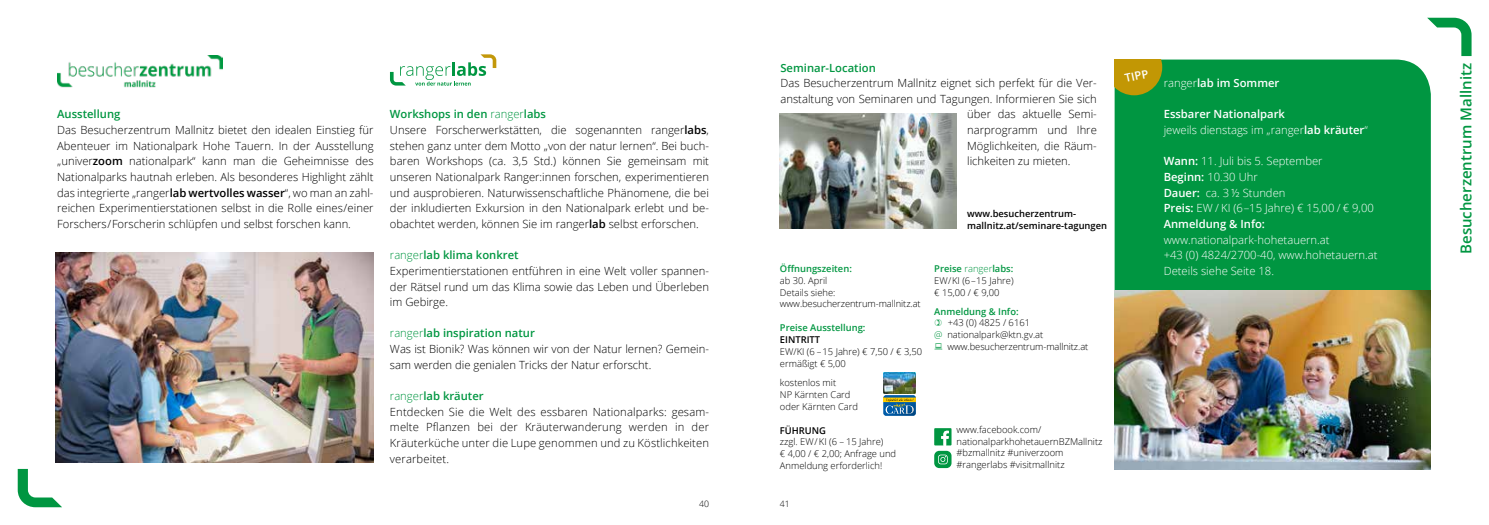
<style>
.page{position:relative;width:1489px;height:525px;background:#fff}
.page>*{position:absolute;margin:0;border:0;box-sizing:border-box;transform-origin:0 0}
.t1{font:600 15px "Open Sans";color:#009641}
.t2{font:300 11.25px/15.6px "Open Sans";color:#000}
.t3{font:300 11.25px/15.6px "Open Sans";color:#fff}
.t4{font:600 11.25px/15.6px "Open Sans";color:#fff}
.t5{font:600 11.25px "Open Sans";color:#009641}
.t6{font:300 9.38px/11.9px "Open Sans";color:#000}
.t7{font:600 9.38px/11.9px "Open Sans";color:#000}
.t8{font:600 9.38px "Open Sans";color:#009641}
.t9{font:300 8.75px "Open Sans";color:#000}
.s1{font-weight:600}
.s2{font-weight:600;color:#009641}
.s3{color:#009641}
.s4{font-weight:300}
</style>
<div class="page">
<svg style="left:18px;top:468px;width:44px;height:39px"></svg>
<svg style="left:1427px;top:18px;width:44px;height:38px"></svg>
<img style="left:56px;top:252px;width:317px;height:210px">
<img style="left:780px;top:113px;width:176px;height:116px">
<img style="left:57px;top:56px;width:165px;height:32px">
<svg style="left:934px;top:428px;width:17px;height:17px"></svg>
<svg style="left:390px;top:54px;width:106px;height:32px"></svg>
<div style="left:1114px;top:59px;width:316px;height:231px;background:#009641"></div>
<svg style="left:934px;top:450px;width:17px;height:18px"></svg>
<svg style="left:937px;top:454px;width:10px;height:10px"></svg>
<svg style="left:1114px;top:59px;width:48px;height:36px;background:#ab970b"></svg>
<svg style="left:883px;top:395px;width:32px;height:20px"></svg>
<img style="left:883px;top:372px;width:32px;height:21px">
<img style="left:1114px;top:290px;width:316px;height:179px">
<p class="t5" style="left:57px;top:107px;width:65px">Ausstellung</p>
<p class="t2" style="left:57px;top:122px;width:318px;text-align:justify">Das Besucherzentrum Mallnitz bietet den idealen Einstieg für Abenteuer im Nationalpark Hohe Tauern. In der Ausstellung „univer<span class="s1">zoom</span> nationalpark“ kann man die Geheimnisse des Nationalparks hautnah erleben. Als besonderes Highlight zählt das integrierte „ranger<span class="s1">lab wertvolles wasser</span>“, wo man an zahl&shy;reichen Experimentierstationen selbst in die Rolle eines/einer Forschers/Forscherin schlüpfen und selbst forschen kann.</p>
<p class="t2" style="left:390px;top:106px;width:320px"><span class="s2">Workshops in den</span> <span class="s3">ranger</span><span class="s2">labs<br></span>Unsere Forscherwerkstätten, die sogenannten ranger<span class="s1">labs</span>, stehen ganz unter dem Motto „von der natur lernen“. Bei buch&shy;baren Workshops (ca. 3,5 Std.) können Sie gemeinsam mit unseren Nationalpark Ranger:innen forschen, experimentieren und ausprobieren. Naturwissenschaftliche Phänomene, die bei der inkludierten Exkursion in den Nationalpark erlebt und be&shy;obachtet werden, können Sie im ranger<span class="s1">lab</span> selbst erforschen.</p>
<p class="t2" style="left:390px;top:247px;width:320px"><span class="s3">ranger</span><span class="s2">lab klima konkret<br></span>Experimentierstationen entführen in eine Welt voller spannen&shy;der Rätsel rund um das Klima sowie das Leben und Überleben im Gebirge.</p>
<p class="t2" style="left:390px;top:325px;width:320px"><span class="s3">ranger</span><span class="s2">lab inspiration natur<br></span>Was ist Bionik? Was können wir von der Natur lernen? Gemein&shy;sam werden die genialen Tricks der Natur erforscht.</p>
<p class="t2" style="left:390px;top:387px;width:320px"><span class="s3">ranger</span><span class="s2">lab kräuter<br></span>Entdecken Sie die Welt des essbaren Nationalparks: gesam&shy;melte Pflanzen bei der Kräuterwanderung werden in der Kräuterküche unter die Lupe genommen und zu Köstlichkeiten verarbeitet.</p>
<p class="t5" style="left:780px;top:60px;width:97px">Seminar-Location</p>
<p class="t2" style="left:780px;top:75px;width:318px">Das Besucherzentrum Mallnitz eignet sich perfekt für die Ver-</p>
<p class="t2" style="left:780px;top:90px;width:318px">anstaltung von Seminaren und Tagungen. Informieren Sie sich</p>
<p class="t2" style="left:967px;top:106px;width:131px">über das aktuelle Semi-</p>
<p class="t2" style="left:967px;top:122px;width:131px">narprogramm und Ihre</p>
<p class="t2" style="left:967px;top:137px;width:131px">Möglichkeiten, die Räum-</p>
<p class="t2" style="left:967px;top:153px;width:105px">lichkeiten zu mieten.</p>
<p class="t7" style="left:967px;top:207px;width:141px">www.besucherzentrum&shy;mallnitz.at/seminare-tagungen</p>
<p class="t8" style="left:780px;top:262px;width:73px">Öffnungszeiten:</p>
<p class="t6" style="left:780px;top:274px;width:142px">ab 30. April<br>Details siehe: www.besucherzentrum-mallnitz.at</p>
<p class="t8" style="left:780px;top:321px;width:87px">Preise Ausstellung:</p>
<p class="t7" style="left:780px;top:333px;width:42px">EINTRITT</p>
<p class="t6" style="left:780px;top:345px;width:144px">EW/KI (6 – 15 Jahre) € 7,50 / € 3,50 ermäßigt € 5,00</p>
<p class="t6" style="left:780px;top:376px;width:80px">kostenlos mit<br>NP Kärnten Card oder Kärnten Card</p>
<p class="t7" style="left:780px;top:423px;width:48px">FÜHRUNG</p>
<p class="t6" style="left:780px;top:435px;width:118px">zzgl. EW/KI (6 – 15 Jahre)<br>€ 4,00 / € 2,00; Anfrage und<br>Anmeldung erforderlich!</p>
<p class="t6" style="left:934px;top:262px;width:81px;text-align:justify"><span class="s2">Preise</span> <span class="s3">ranger</span><span class="s2">labs:<br></span>EW/KI (6 – 15 Jahre) € 15,00 / € 9,00</p>
<p class="t8" style="left:934px;top:304px;width:86px">Anmeldung &amp; Info:</p>
<p class="t6" style="left:947px;top:317px;width:84px">+43 (0) 4825 / 6161</p>
<p class="t6" style="left:934px;top:328px;width:111px"><span class="s3">@</span> nationalpark@ktn.gv.at</p>
<p class="t6" style="left:947px;top:340px;width:142px">www.besucherzentrum-mallnitz.at</p>
<p class="t6" style="left:956px;top:423px;width:147px">www.facebook.com/ nationalparkhohetauernBZMallnitz #bzmallnitz #univerzoom #rangerlabs #visitmallnitz</p>
<p class="t9" style="left:699px;top:498px;width:11px">40</p>
<p class="t9" style="left:780px;top:498px;width:11px">41</p>
<p class="t4" style="left:1123px;top:70px;width:25px;rotate:-12deg">TIPP</p>
<p class="t4" style="left:1163px;top:75px;width:117px"><span class="s4">ranger</span>lab im Sommer</p>
<p class="t4" style="left:1163px;top:106px;width:206px">Essbarer Nationalpark<br><span class="s4">jeweils dienstags im „ranger</span>lab kräuter<span class="s4">“</span></p>
<p class="t3" style="left:1163px;top:153px;width:212px"><span class="s1">Wann:</span> 11. Juli bis 5. September<br><span class="s1">Beginn:</span> 10.30 Uhr<br><span class="s1">Dauer:</span> ca. 3 ½ Stunden<br><span class="s1">Preis:</span> EW / KI (6–15 Jahre) € 15,00 / € 9,00<br><span class="s1">Anmeldung &amp; Info:</span></p>
<p class="t3" style="left:1163px;top:231px;width:215px">www.nationalpark-hohetauern.at<br>+43 (0) 4824/2700-40, www.hohetauern.at<br>Deteils siehe Seite 18.</p>
<h1 class="t1" style="left:1455px;top:254px;width:192px;rotate:-90deg">Besucherzentrum Mallnitz</h1>
</div>
